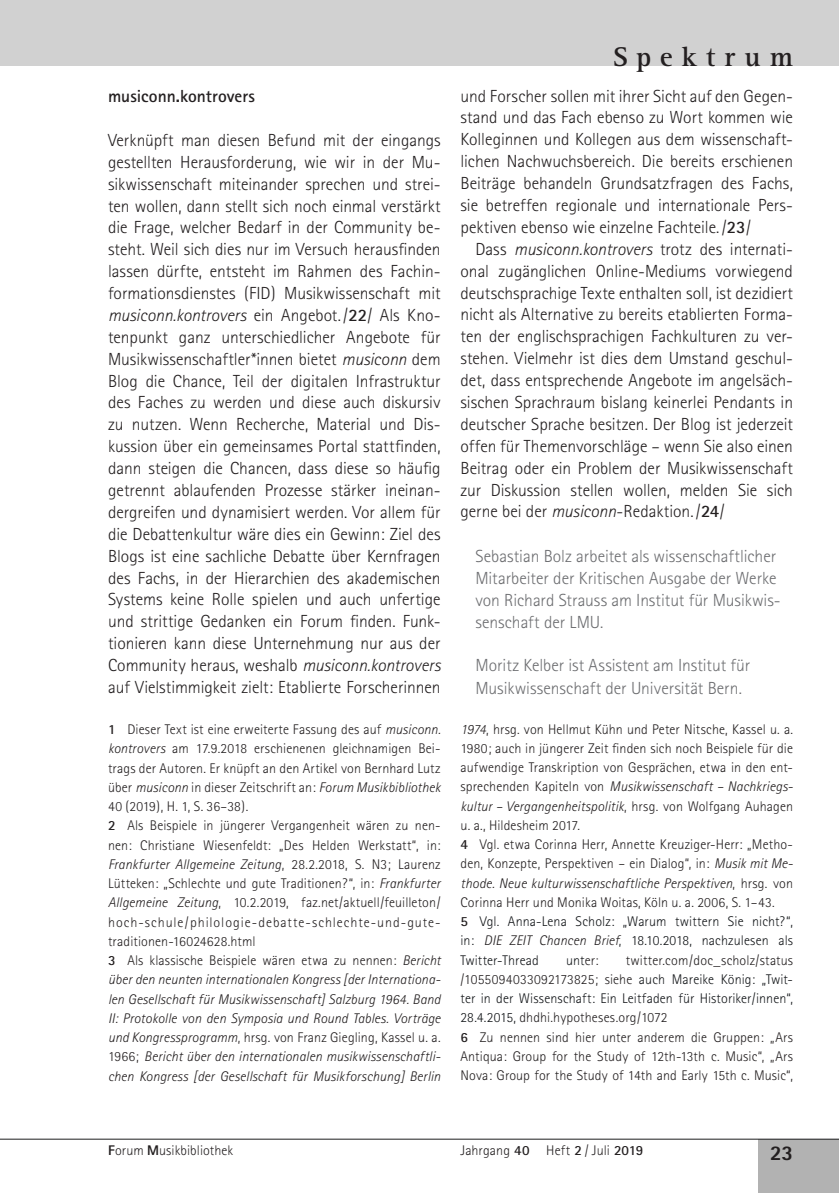
<style>
.page{position:relative;width:839px;height:1193px;background:#fff}
.page>*{position:absolute;margin:0;border:0;box-sizing:border-box;transform-origin:0 0}
.t1{font:700 28px "Rotis Serif";letter-spacing:.32em;color:#231f20}
.t2{font:800 21px "Rotis Sans Serif";color:#231f20}
.Absatz_ohne_Einzug{font:300 17.5px/21.9px "Rotis Sans Serif";letter-spacing:-.005em;color:#231f20;text-align:justify}
.Absatz_mit_Einzug{font:300 17.5px/21.9px "Rotis Sans Serif";color:#231f20;text-align:justify}
.Autor_nach_Text__Spe{font:300 17.5px/21.9px "Rotis Sans Serif";color:#6c6d70}
.Abschnitt__fett{font:700 17.5px "Rotis Sans Serif";color:#231f20}
.Endnote{font:300 14px/19.2px "Rotis Sans Serif";letter-spacing:.01em;color:#231f20;text-align:justify}
.Endnote-2{font:italic 300 14px/19.2px "Rotis Sans Serif";letter-spacing:.005em;color:#231f20;text-align:justify}
.Endnote-3{font:300 14px/19.2px "Rotis Sans Serif";letter-spacing:.005em;color:#14171a;text-align:justify}
.t3{font:14px "Rotis Sans Serif Light 4";letter-spacing:.005em;color:#231f20}
.t4{font:14px "Rotis Sans Serif Light 5";letter-spacing:.005em;color:#231f20}
.s1{font-style:italic}
.s2{font-weight:700}
.s3{font-weight:700;font-style:normal}
.s4{font-style:normal}
.s5{font-weight:700;color:#231f20}
.s6{font-style:italic;color:#231f20}
.s7{color:#231f20}
.s8{font-family:"Rotis Sans Serif";font-weight:800}
.s9{font-family:"Rotis Sans Serif Bold 3"}
</style>
<div class="page">
<div style="left:758px;top:1139px;width:80px;height:53px;background:#b2b2b2"></div>
<div style="left:0;top:0;width:838px;height:66px;background:#d1d1d1"></div>
<hr style="left:0;top:1138px;width:838px;height:1px;background:#1d1e1f">
<p class="Abschnitt__fett" style="left:108px;top:85px;width:148px">musiconn.kontrovers</p>
<p class="Absatz_ohne_Einzug" style="left:108px;top:129px;width:334px">Verknüpft man diesen Befund mit der eingangs gestellten Herausforderung, wie wir in der Mu&shy;sikwissenschaft miteinander sprechen und strei&shy;ten wollen, dann stellt sich noch einmal verstärkt die Frage, welcher Bedarf in der Community be&shy;steht. Weil sich dies nur im Versuch herausfinden lassen dürfte, entsteht im Rahmen des Fachin&shy;formationsdienstes (FID) Musikwissenschaft mit <span class="s1">musiconn.kontrovers</span> ein Angebot./<span class="s2">22</span>/ Als Kno&shy;tenpunkt ganz unterschiedlicher Angebote für Musikwissenschaftler*innen bietet <span class="s1">musiconn</span> dem Blog die Chance, Teil der digitalen Infrastruktur des Faches zu werden und diese auch diskursiv zu nutzen. Wenn Recherche, Material und Dis&shy;kussion über ein gemeinsames Portal stattfinden, dann steigen die Chancen, dass diese so häufig getrennt ablaufenden Prozesse stärker ineinan&shy;dergreifen und dynamisiert werden. Vor allem für die Debattenkultur wäre dies ein Gewinn: Ziel des Blogs ist eine sachliche Debatte über Kernfragen des Fachs, in der Hierarchien des akademischen Systems keine Rolle spielen und auch unfertige und strittige Gedanken ein Forum finden. Funk&shy;tionieren kann diese Unternehmung nur aus der Community heraus, weshalb <span class="s1">musiconn.kontrovers </span>auf Vielstimmigkeit zielt: Etablierte Forscherinnen</p>
<p class="Endnote" style="left:108px;top:719px;width:334px"><span class="s2">1</span> Dieser Text ist eine erweiterte Fassung des auf <span class="s1">musiconn. kontrovers</span> am 17.9.2018 erschienenen gleichnamigen Bei&shy;trags der Autoren. Er knüpft an den Artikel von Bernhard Lutz über <span class="s1">musiconn</span> in dieser Zeitschrift an: <span class="s1">Forum Musikbibliothek </span>40 (2019), H. 1, S. 36–38).</p>
<p class="Endnote" style="left:108px;top:816px;width:334px"><span class="s2">2</span> Als Beispiele in jüngerer Vergangenheit wären zu nen&shy;nen: Christiane Wiesenfeldt: „Des Helden Werkstatt“, in:<br><span class="s1">Frankfurter Allgemeine Zeitung</span>, 28.2.2018, S. N3; Laurenz Lütteken: „Schlechte und gute Traditionen?“, in: <span class="s1">Frankfurter Allgemeine Zeitung</span>, 10.2.2019, faz.net/aktuell/feuilleton/ hoch-schule/philologie-debatte-schlechte-und-gute&shy;traditionen-16024628.html</p>
<p class="Endnote-2" style="left:108px;top:951px;width:334px"><span class="s3">3</span> <span class="s4">Als klassische Beispiele wären etwa zu nennen:</span> Bericht über den neunten internationalen Kongress [der Internationa&shy;len Gesellschaft für Musikwissenschaft] Salzburg 1964. Band II: Protokolle von den Symposia und Round Tables. Vorträge und Kongressprogramm<span class="s4">, hrsg. von Franz Giegling, Kassel u. a.<br>1966;</span> Bericht über den internationalen musikwissenschaftli&shy;chen Kongress [der Gesellschaft für Musikforschung] Berlin</p>
<h1 class="t1" style="left:613px;top:40px;width:181px">Spektrum</h1>
<p class="Absatz_ohne_Einzug" style="left:460px;top:85px;width:334px">und Forscher sollen mit ihrer Sicht auf den Gegen&shy;stand und das Fach ebenso zu Wort kommen wie Kolleginnen und Kollegen aus dem wissenschaft&shy;lichen Nachwuchsbereich. Die bereits erschienen Beiträge behandeln Grundsatzfragen des Fachs, sie betreffen regionale und internationale Pers&shy;pektiven ebenso wie einzelne Fachteile./<span class="s2">23</span>/</p>
<p class="Absatz_mit_Einzug" style="left:460px;top:238px;width:334px;text-indent:15px">Dass <span class="s1">musiconn.kontrovers</span> trotz des internati&shy;onal zugänglichen Online-Mediums vorwiegend deutschsprachige Texte enthalten soll, ist dezidiert nicht als Alternative zu bereits etablierten Forma&shy;ten der englischsprachigen Fachkulturen zu ver&shy;stehen. Vielmehr ist dies dem Umstand geschul&shy;det, dass entsprechende Angebote im angelsäch&shy;sischen Sprachraum bislang keinerlei Pendants in deutscher Sprache besitzen. Der Blog ist jederzeit offen für Themenvorschläge – wenn Sie also einen Beitrag oder ein Problem der Musikwissenschaft zur Diskussion stellen wollen, melden Sie sich gerne bei der <span class="s1">musiconn</span>-Redaktion./<span class="s2">24</span>/</p>
<p class="Autor_nach_Text__Spe" style="left:475px;top:545px;width:307px">Sebastian Bolz arbeitet als wissenschaftlicher Mitarbeiter der Kritischen Ausgabe der Werke von Richard Strauss am Institut für Musikwis&shy;senschaft der LMU.</p>
<p class="Autor_nach_Text__Spe" style="left:475px;top:654px;width:276px;line-height:22.8px">Moritz Kelber ist Assistent am Institut für<br>Musikwissenschaft der Universität Bern.</p>
<p class="Endnote" style="left:460px;top:719px;width:334px"><span class="s1">1974</span>, hrsg. von Hellmut Kühn und Peter Nitsche, Kassel u. a.<br>1980; auch in jüngerer Zeit finden sich noch Beispiele für die aufwendige Transkription von Gesprächen, etwa in den ent&shy;sprechenden Kapiteln von <span class="s1">Musikwissenschaft – Nachkriegs&shy;kultur – Vergangenheitspolitik</span>, hrsg. von Wolfgang Auhagen u. a., Hildesheim 2017.</p>
<p class="Endnote" style="left:460px;top:834px;width:334px"><span class="s2">4</span> Vgl. etwa Corinna Herr, Annette Kreuziger-Herr: „Metho&shy;den, Konzepte, Perspektiven – ein Dialog“, in: <span class="s1">Musik mit Me&shy;thode. Neue kulturwissenschaftliche Perspektiven</span>, hrsg. von Corinna Herr und Monika Woitas, Köln u. a. 2006, S. 1–43.</p>
<p class="Endnote-3" style="left:460px;top:911px;width:334px"><span class="s5">5</span> Vgl. Anna-Lena Scholz: „Warum twittern Sie nicht?“, in: <span class="s6">DIE ZEIT Chancen Brief</span>, 18.10.2018, nachzulesen als Twitter-Thread</p>
<p class="Endnote-3" style="left:460px;top:950px;width:334px;text-indent:165px"><span class="s7">twitter.com/doc_scholz/status /1055094033092173825; siehe</span> auch Mareike König: „Twit&shy;ter in der Wissenschaft: Ein Leitfaden für Historiker/innen“, 28.4.2015, <span class="s7">dhdhi.hypotheses.org/1072</span></p>
<p class="Endnote" style="left:460px;top:1027px;width:334px"><span class="s2">6</span> Zu nennen sind hier unter anderem die Gruppen: „Ars Antiqua: Group for the Study of 12th-13th c. Music“, „Ars Nova: Group for the Study of 14th and Early 15th c. Music“,</p>
<p class="Endnote-3" style="left:566px;top:950px;width:34px">unt<span class="s7">er:</span></p>
<p class="t4" style="left:108px;top:1142px;width:127px"><span class="s8">F</span>orum <span class="s8">M</span>usikbibliothek</p>
<p class="t3" style="left:460px;top:1142px;width:184px">Jahrgang <span class="s9">40</span> Heft <span class="s9">2</span> / Juli <span class="s9">2019</span></p>
<p class="t2" style="left:770px;top:1139px;width:24px">23</p>
</div>
